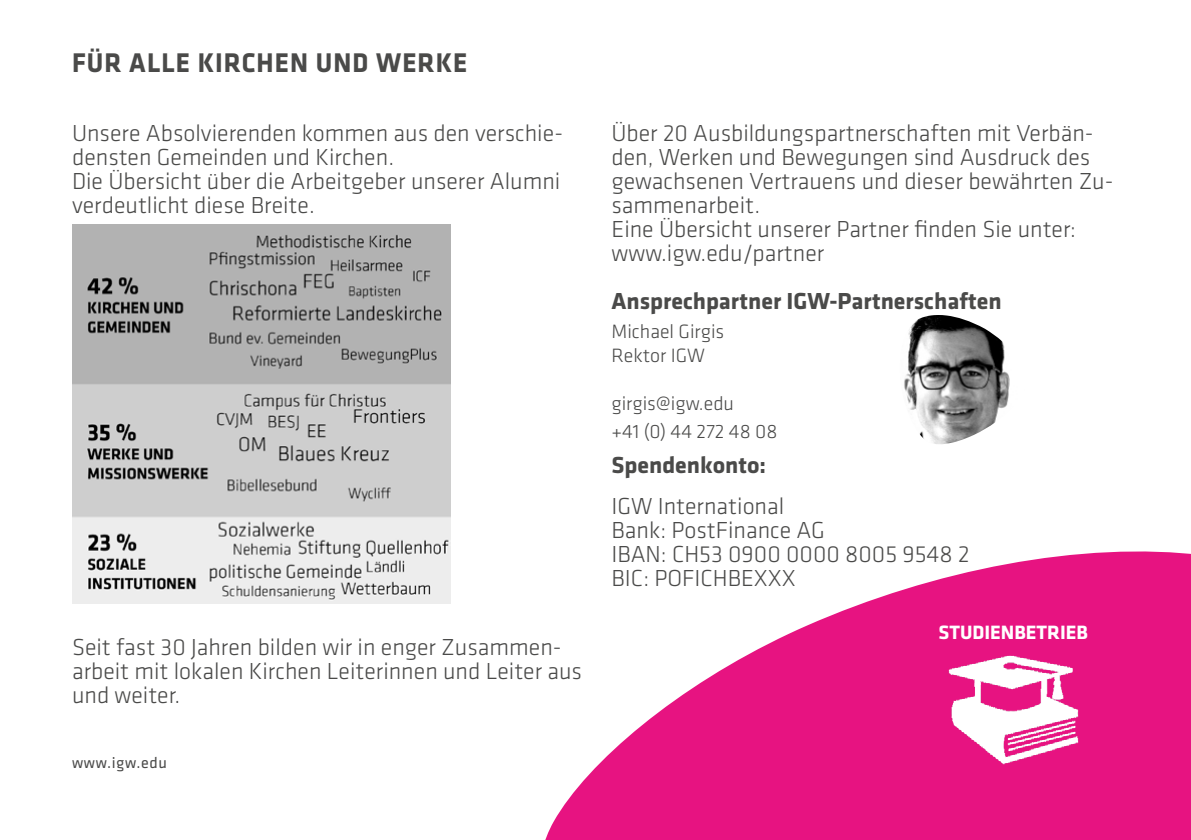
<style>
.page{position:relative;width:1191px;height:840px;background:#fff}
.page>*{position:absolute;margin:0;border:0;box-sizing:border-box;transform-origin:0 0}
.t1{font:700 28px "Klavika";letter-spacing:.04em;color:#4a4a49;scale:.95 1}
.t2{font:300 24px/24px "Klavika";color:#4a4a49}
.t3{font:700 24px "Klavika";color:#4a4a49}
.t4{font:300 20px/24px "Klavika";color:#4a4a49}
.t5{font:700 20px "Klavika";color:#fff}
.t6{font:16px "Klavika";letter-spacing:.045em;color:#4a4a49}
</style>
<div class="page">
<svg style="left:545px;top:551px;width:646px;height:288px;fill:#e71381"></svg>
<img style="left:904px;top:315px;width:106px;height:129px">
<img style="left:908px;top:651px;width:210px;height:116px">
<img style="left:72px;top:225px;width:378px;height:378px">
<p class="t1" style="left:72px;top:47px;width:418px">FÜR ALLE KIRCHEN UND WERKE</p>
<p class="t2" style="left:72px;top:121px;width:492px">Unsere Absolvierenden kommen aus den verschie&shy;densten Gemeinden und Kirchen.<br>Die Übersicht über die Arbeitgeber unserer Alumni verdeutlicht diese Breite.</p>
<p class="t2" style="left:72px;top:634px;width:511px">Seit fast 30 Jahren bilden wir in enger Zusammen&shy;arbeit mit lokalen Kirchen Leiterinnen und Leiter aus und weiter.</p>
<p class="t6" style="left:72px;top:751px;width:96px">www.igw.edu</p>
<p class="t2" style="left:611px;top:121px;width:503px">Über 20 Ausbildungspartnerschaften mit Verbän&shy;den, Werken und Bewegungen sind Ausdruck des gewachsenen Vertrauens und dieser bewährten Zu&shy;sammenarbeit.<br>Eine Übersicht unserer Partner finden Sie unter: www.igw.edu/partner</p>
<p class="t3" style="left:611px;top:288px;width:392px">Ansprechpartner IGW-Partnerschaften</p>
<p class="t4" style="left:611px;top:318px;width:114px">Michael Girgis<br>Rektor IGW</p>
<p class="t4" style="left:611px;top:388px;width:168px;line-height:28px">girgis@igw.edu<br>+41 (0) 44 272 48 08</p>
<p class="t3" style="left:611px;top:452px;width:156px">Spendenkonto:</p>
<p class="t2" style="left:611px;top:494px;width:360px">IGW International<br>Bank: PostFinance AG<br>IBAN: CH53 0900 0000 8005 9548 2<br>BIC: POFICHBEXXX</p>
<p class="t5" style="left:938px;top:621px;width:151px">STUDIENBETRIEB</p>
</div>
